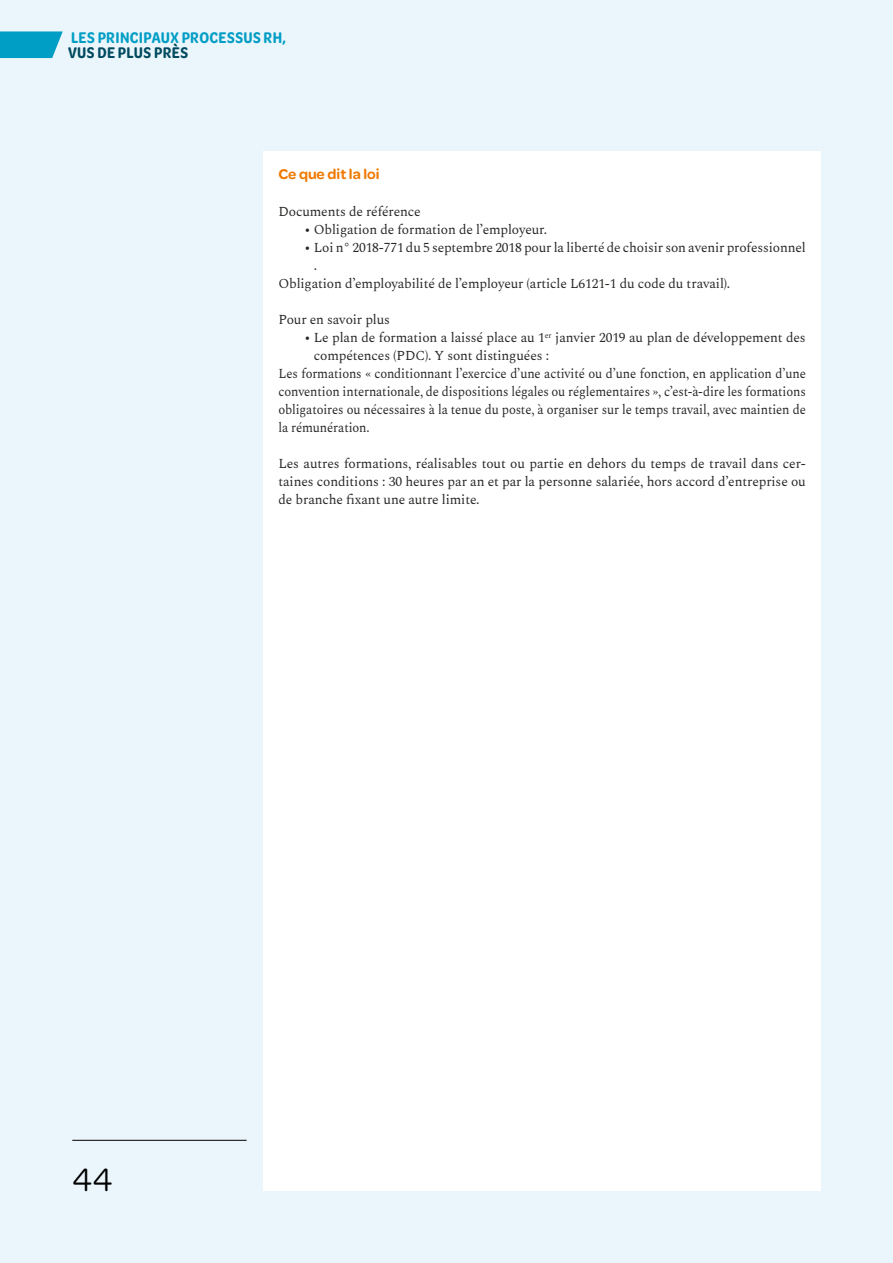
<style>
.page{position:relative;width:893px;height:1263px;background:#eaf6fb}
.page>*{position:absolute;margin:0;border:0;box-sizing:border-box;transform-origin:0 0}
.t1{font:34.5px "Omnes";color:#000}
.t2{font:600 16.5px "Omnes Cond";letter-spacing:.025em;color:#009dc5}
.t3{font:600 16.5px "Omnes Cond";letter-spacing:.025em;color:#004a60}
.t4{font:600 15px "Omnes";color:#ef7900}
.t5{font:13.5px/18px "Spectral";letter-spacing:-.01em;color:#282827;text-align:justify}
.t6{font:13.5px "Spectral";letter-spacing:-.01em;color:#282827;scale:.94 1}
</style>
<div class="page">
<hr style="left:72px;top:1140px;width:175px;height:1px;background:#000">
<svg style="left:0;top:31px;width:63px;height:27px"></svg>
<div style="left:264px;top:151px;width:557px;height:1040px;background:#fff"></div>
<p class="t2" style="left:71px;top:26px;width:216px">LES PRINCIPAUX PROCESSUS RH,</p>
<p class="t3" style="left:68px;top:41px;width:122px">VUS DE PLUS PRÈS</p>
<p class="t4" style="left:279px;top:163px;width:103px">Ce que dit la loi</p>
<p class="t5" style="left:279px;top:202px;width:144px">Documents de référence</p>
<p class="t5" style="left:304px;top:220px;width:245px">• Obligation de formation de l’employeur.</p>
<p class="t5" style="left:304px;top:238px;width:503px">• Loi n° 2018-771 du 5 septembre 2018 pour la liberté de choisir son avenir professionnel</p>
<p class="t5" style="left:314px;top:256px;width:5px">.</p>
<p class="t5" style="left:279px;top:274px;width:453px">Obligation d’employabilité de l’employeur (article L6121-1 du code du travail).</p>
<p class="t5" style="left:279px;top:310px;width:113px">Pour en savoir plus</p>
<p class="t5" style="left:304px;top:328px;width:503px">• Le plan de formation a laissé place au 1<sup>er</sup> janvier 2019 au plan de développement des</p>
<p class="t5" style="left:314px;top:346px;width:237px">compétences (PDC). Y sont distinguées :</p>
<p class="t6" style="left:279px;top:364px;width:562px">Les formations « conditionnant l’exercice d’une activité ou d’une fonction, en application d’une</p>
<p class="t6" style="left:279px;top:382px;width:562px">convention internationale, de dispositions légales ou réglementaires », c’est-à-dire les formations</p>
<p class="t6" style="left:279px;top:400px;width:562px">obligatoires ou nécessaires à la tenue du poste, à organiser sur le temps travail, avec maintien de</p>
<p class="t6" style="left:279px;top:418px;width:99px">la rémunération.</p>
<p class="t5" style="left:279px;top:454px;width:529px">Les autres formations, réalisables tout ou partie en dehors du temps de travail dans cer&shy;taines conditions : 30 heures par an et par la personne salariée, hors accord d’entreprise ou de branche fixant une autre limite.</p>
<h1 class="t1" style="left:72px;top:1156px;width:42px">44</h1>
</div>
